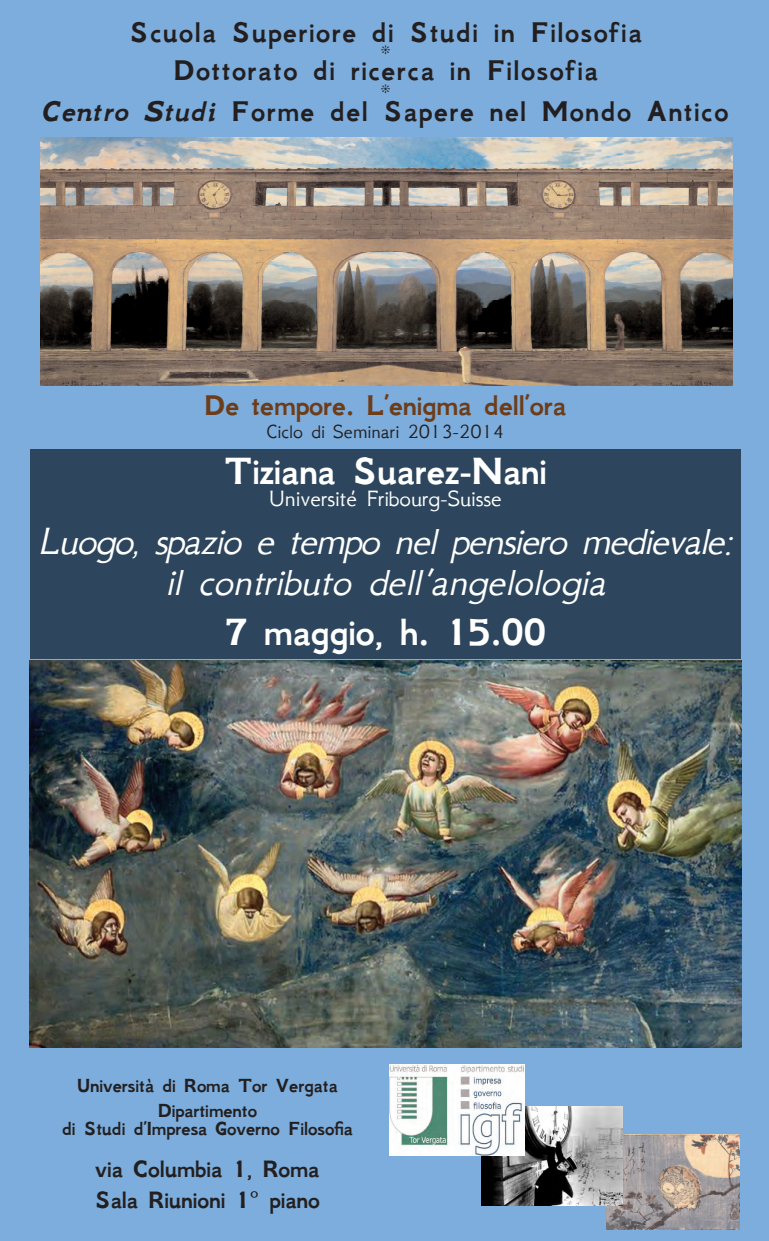
<style>
.page{position:relative;width:769px;height:1241px;background:#fff}
.page>*{position:absolute;margin:0;border:0;box-sizing:border-box;transform-origin:0 0}
.t1{font:italic 42px/40.2px "GFS Neohellenic";color:#fff;text-align:center}
.t2{font:700 42px "GFS Neohellenic";color:#fff}
.t3{font:700 31.5px "GFS Neohellenic";letter-spacing:.05em;color:#231f20}
.t4{font:700 31.5px "GFS Neohellenic";color:#6d3c19}
.t5{font:700 26.25px/30.6px "GFS Neohellenic";color:#231f20}
.t6{font:24.5px "GFS Neohellenic";color:#fff}
.t7{font:700 21px/25.2px "GFS Neohellenic";color:#231f20;text-align:center}
.t8{font:21px "GFS Neohellenic";color:#231f20}
.s1{font-style:italic}
</style>
<div class="page">
<div style="left:0;top:0;width:769px;height:1240px;background:#7caddc"></div>
<img style="left:607px;top:1133px;width:132px;height:96px">
<div style="left:30px;top:449px;width:711px;height:210px;background:#2d465d"></div>
<img style="left:481px;top:1106px;width:142px;height:99px">
<img style="left:389px;top:1063px;width:135px;height:91px">
<img style="left:41px;top:137px;width:691px;height:248px">
<img style="left:30px;top:660px;width:711px;height:387px">
<svg style="left:381px;top:45px;width:9px;height:9px"></svg>
<svg style="left:381px;top:84px;width:9px;height:9px"></svg>
<p class="t3" style="left:130px;top:14px;width:514px">Scuola Superiore di Studi in Filosofia</p>
<p class="t3" style="left:173px;top:53px;width:426px">Dottorato di ricerca in Filosofia</p>
<p class="t3" style="left:43px;top:93px;width:687px"><span class="s1">Centro Studi</span> Forme del Sapere nel Mondo Antico</p>
<p class="t4" style="left:204px;top:387px;width:363px">De tempore. L’enigma dell’ora</p>
<p class="t8" style="left:266px;top:420px;width:239px">Ciclo di Seminari 2013-2014</p>
<h1 class="t2" style="left:224px;top:447px;width:324px">Tiziana Suarez-Nani</h1>
<p class="t6" style="left:269px;top:484px;width:234px">Université Fribourg-Suisse</p>
<h1 class="t1" style="left:38px;top:521px;width:705px">Luogo, spazio e tempo nel pensiero medievale: il contributo dell’angelologia</h1>
<h1 class="t2" style="left:225px;top:608px;width:323px">7 maggio, h. 15.00</h1>
<p class="t7" style="left:77px;top:1072px;width:262px">Università di Roma Tor Vergata<br>Dipartimento</p>
<p class="t7" style="left:62px;top:1115px;width:292px">di Studi d’Impresa Governo Filosofia</p>
<p class="t5" style="left:95px;top:1153px;width:226px">via Columbia 1, Roma<br>Sala Riunioni 1° piano</p>
</div>
